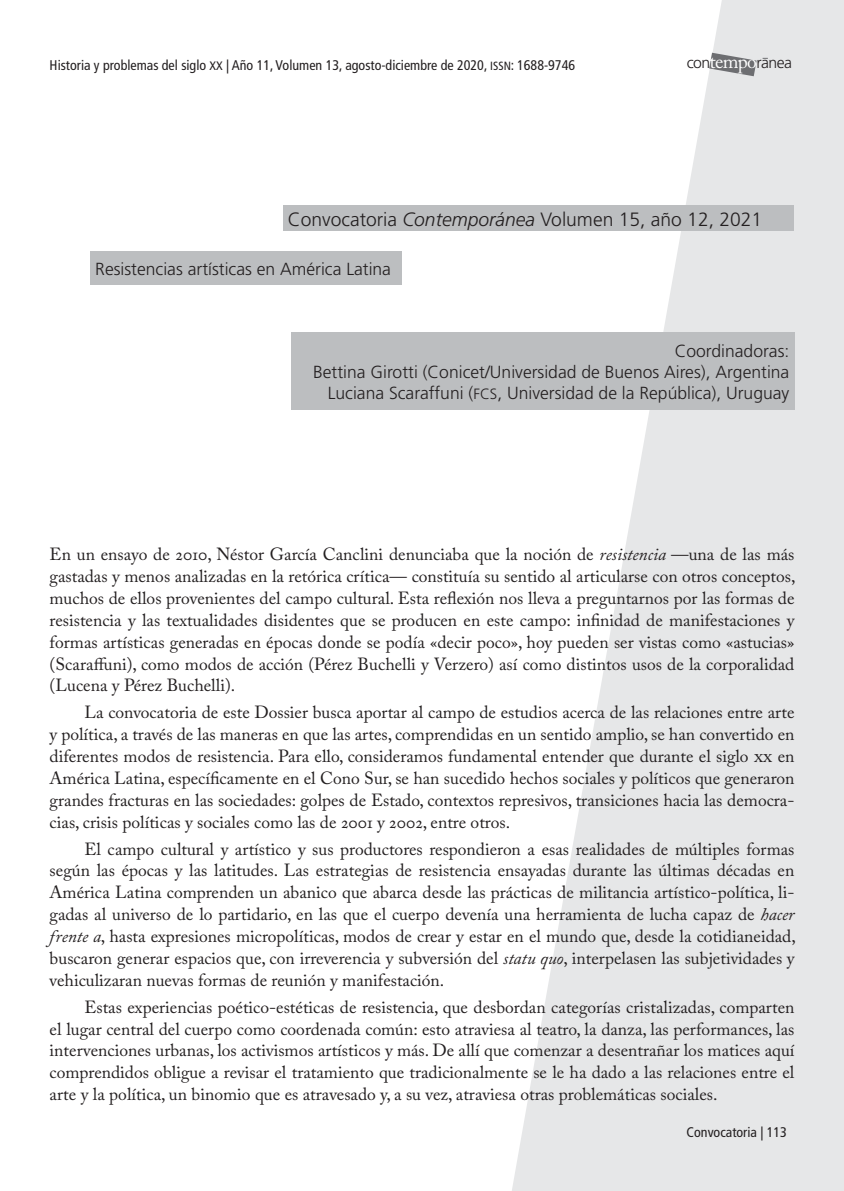
<style>
.page{position:relative;width:844px;height:1191px;background:#fff}
.page>*{position:absolute;margin:0;border:0;box-sizing:border-box;transform-origin:0 0}
.st02{font:300 19.25px "Frutiger";color:#231f20}
.txt{font:17.5px/21.9px "Adobe Caslon Pro";color:#231f20;text-align:justify}
.txt_alemán{font:17.5px/21.9px "Adobe Caslon Pro";color:#231f20;text-align:justify}
.st03{font:300 17.5px "Frutiger";color:#231f20}
.t1{font:300 15.75px "Frutiger";letter-spacing:-.035em;color:#231f20}
.t2{font:condensed 14px "Frutiger";color:#231f20}
.s1{font-size:12.25px}
.s2{font-family:"Frutiger Cn SC850";font-stretch:normal;font-size:11.9px}
.s3{font-family:"Adobe Caslon Pro";font-weight:400;font-size:19.6px;color:#fff}
.s4{font-style:italic}
.s5{font-family:"Frutiger Light SC850";font-weight:400;font-size:14.88px}
</style>
<div class="page">
<svg style="left:504px;top:0;width:339px;height:1191px;fill:#e6e7e8"></svg>
<svg style="left:709px;top:53px;width:47px;height:23px"></svg>
<div style="left:283px;top:206px;width:510px;height:25px;background:#bcbec0"></div>
<div style="left:90px;top:251px;width:312px;height:34px;background:#bcbec0"></div>
<div style="left:291px;top:333px;width:503px;height:77px;background:#bcbec0"></div>
<p class="t2" style="left:50px;top:57px;width:527px">Historia y problemas del siglo <span class="s1">XX</span> | Año 11, Volumen 13, agosto-diciembre de 2020, <span class="s2">ISSN</span>: 1688-9746</p>
<p class="t1" style="left:686px;top:54px;width:107px">con<span class="s3">tempo</span>ranea</p>
<p class="st02" style="left:288px;top:208px;width:475px">Convocatoria <span class="s4">Contemporánea</span> Volumen 15, año 12, 2021</p>
<p class="st03" style="left:95px;top:259px;width:297px">Resistencias artísticas en América Latina</p>
<p class="st03" style="left:674px;top:341px;width:116px">Coordinadoras:</p>
<p class="st03" style="left:313px;top:362px;width:477px">Bettina Girotti (Conicet/Universidad de Buenos Aires), Argentina</p>
<p class="st03" style="left:328px;top:383px;width:463px">Luciana Scaraffuni (<span class="s5">fcs</span>, Universidad de la República), Uruguay</p>
<p class="txt_alemán" style="left:50px;top:543px;width:747px">En un ensayo de 2010, Néstor García Canclini denunciaba que la noción de <span class="s4">resistencia</span> —una de las más gastadas y menos analizadas en la retórica crítica— constituía su sentido al articularse con otros conceptos, muchos de ellos provenientes del campo cultural. Esta reflexión nos lleva a preguntarnos por las formas de resistencia y las textualidades disidentes que se producen en este campo: infinidad de manifestaciones y formas artísticas generadas en épocas donde se podía «decir poco», hoy pueden ser vistas como «astucias» (Scaraffuni), como modos de acción (Pérez Buchelli y Verzero) así como distintos usos de la corporalidad (Lucena y Pérez Buchelli).</p>
<p class="txt" style="left:50px;top:701px;width:746px;text-indent:35px">La convocatoria de este Dossier busca aportar al campo de estudios acerca de las relaciones entre arte y política, a través de las maneras en que las artes, comprendidas en un sentido amplio, se han convertido en diferentes modos de resistencia. Para ello, consideramos fundamental entender que durante el siglo xx en América Latina, específicamente en el Cono Sur, se han sucedido hechos sociales y políticos que generaron grandes fracturas en las sociedades: golpes de Estado, contextos represivos, transiciones hacia las democra&shy;cias, crisis políticas y sociales como las de 2001 y 2002, entre otros.</p>
<p class="txt" style="left:50px;top:837px;width:747px;text-indent:35px">El campo cultural y artístico y sus productores respondieron a esas realidades de múltiples formas según las épocas y las latitudes. Las estrategias de resistencia ensayadas durante las últimas décadas en América Latina comprenden un abanico que abarca desde las prácticas de militancia artístico-política, li&shy;gadas al universo de lo partidario, en las que el cuerpo devenía una herramienta de lucha capaz de <span class="s4">hacer frente a</span>, hasta expresiones micropolíticas, modos de crear y estar en el mundo que, desde la cotidianeidad, buscaron generar espacios que, con irreverencia y subversión del <span class="s4">statu quo</span>, interpelasen las subjetividades y vehiculizaran nuevas formas de reunión y manifestación.</p>
<p class="txt" style="left:50px;top:995px;width:746px;text-indent:35px">Estas experiencias poético-estéticas de resistencia, que desbordan categorías cristalizadas, comparten el lugar central del cuerpo como coordenada común: esto atraviesa al teatro, la danza, las performances, las intervenciones urbanas, los activismos artísticos y más. De allí que comenzar a desentrañar los matices aquí comprendidos obligue a revisar el tratamiento que tradicionalmente se le ha dado a las relaciones entre el arte y la política, un binomio que es atravesado y, a su vez, atraviesa otras problemáticas sociales.</p>
<p class="t2" style="left:686px;top:1124px;width:102px">Convocatoria | 113</p>
</div>
